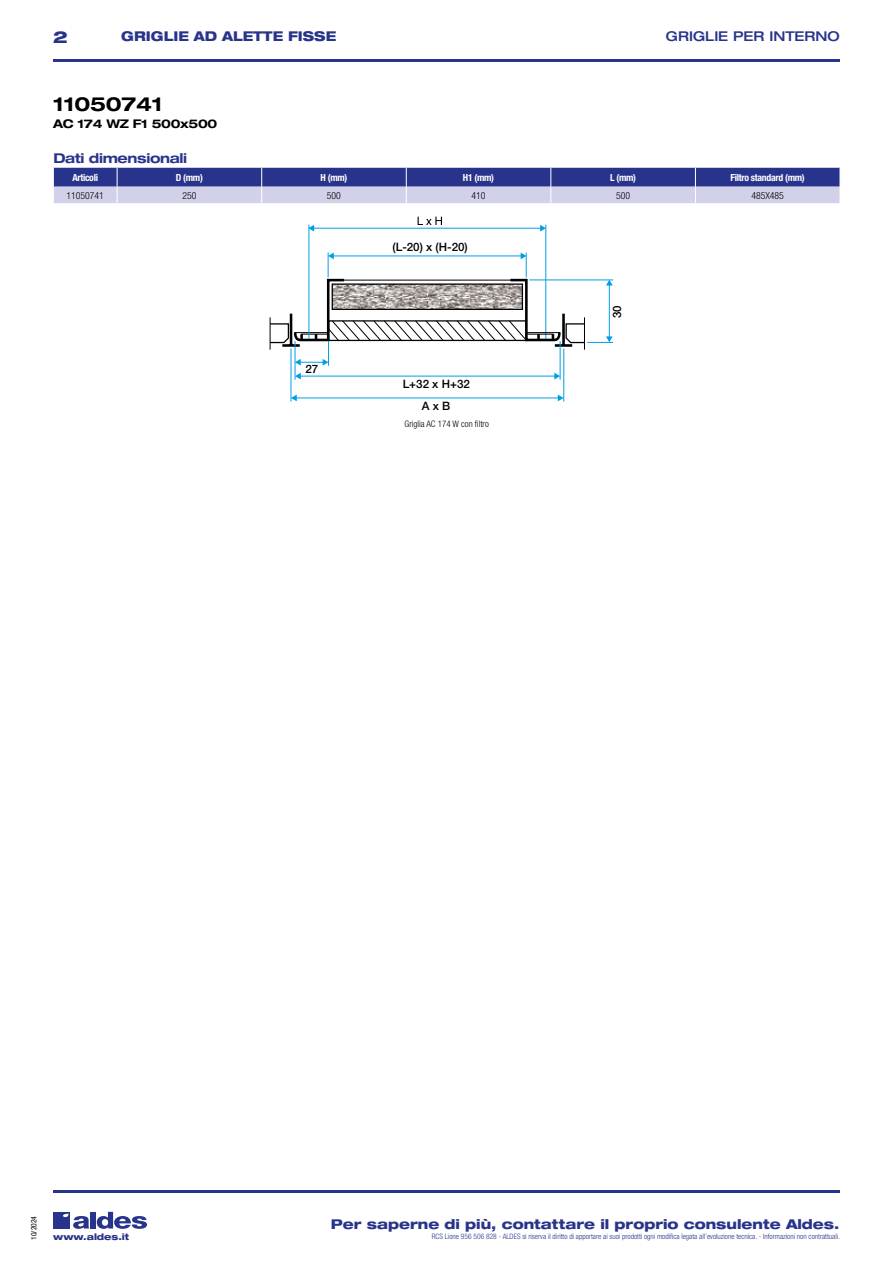
<style>
.page{position:relative;width:893px;height:1263px;background:#fff}
.page>*{position:absolute;margin:0;border:0;box-sizing:border-box;transform-origin:0 0}
.t1{font:700 expanded 19.5px "Helvetica Neue LT Std";letter-spacing:-.01em;color:#000}
.t2{font:800 expanded 16.5px "Helvetica Neue LT Std";color:#28348b}
.t3{font:800 expanded 13.5px "Helvetica Neue LT Std";color:#28348b}
.t4{font:800 expanded 13.5px "Helvetica Neue LT Std";color:#28348b;scale:.95 1}
.t5{font:500 expanded 13.5px "Helvetica Neue LT Std";color:#28348b}
.t6{font:700 expanded 13.5px "Helvetica Neue LT Std";letter-spacing:-.025em;color:#28348b}
.t7{font:700 expanded 12px "Helvetica Neue LT Std";letter-spacing:-.025em;color:#000}
.t8{font:500 11.55px "Helvetica Neue";color:#000}
.t9{font:700 condensed 9.75px "Helvetica Neue LT Std";letter-spacing:-.03em;color:#fff}
.t10{font:300 condensed 9.75px "Helvetica Neue";color:#000}
.t11{font:300 condensed 9px "Helvetica Neue LT Std";color:#000}
.t12{font:800 expanded 9px "Helvetica Neue LT Std";color:#28348b}
.t13{font:300 condensed 7.5px "Helvetica Neue LT Std";color:#28348b}
.t14{font:condensed 7.5px "Helvetica Neue LT Std";color:#000}
</style>
<div class="page">
<div style="left:53px;top:1212px;width:17px;height:16px;background:#28348b"></div>
<div style="left:90px;top:1212px;width:6px;height:16px;background:#28348b"></div>
<svg style="left:97px;top:1212px;width:50px;height:17px"></svg>
<svg style="left:63px;top:1213px;width:26px;height:16px"></svg>
<hr style="left:53px;top:59px;width:787px;height:2px;background:#28348b">
<hr style="left:53px;top:1190px;width:787px;height:2px;background:#28348b">
<svg style="left:53px;top:168px;width:787px;height:35px;background:#797fb8"></svg>
<svg style="left:418px;top:217px;width:24px;height:8px"></svg>
<hr style="left:545px;top:225px;width:1px;height:114px;background:#009fe3">
<hr style="left:308px;top:225px;width:1px;height:114px;background:#009fe3">
<hr style="left:297px;top:376px;width:261px;height:1px;background:#009fe3">
<svg style="left:554px;top:373px;width:6px;height:6px"></svg>
<svg style="left:558px;top:395px;width:5px;height:6px"></svg>
<svg style="left:296px;top:373px;width:5px;height:6px"></svg>
<hr style="left:560px;top:341px;width:1px;height:39px;background:#009fe3">
<hr style="left:295px;top:341px;width:1px;height:39px;background:#009fe3">
<hr style="left:293px;top:397px;width:266px;height:1px;background:#009fe3">
<svg style="left:291px;top:395px;width:6px;height:6px"></svg>
<hr style="left:563px;top:348px;width:1px;height:54px;background:#009fe3">
<hr style="left:290px;top:348px;width:1px;height:54px;background:#009fe3">
<svg style="left:270px;top:253px;width:343px;height:113px"></svg>
<hr style="left:313px;top:228px;width:228px;height:1px;background:#009fe3">
<svg style="left:540px;top:225px;width:6px;height:7px"></svg>
<svg style="left:308px;top:225px;width:6px;height:7px"></svg>
<h2 class="t2" style="left:53px;top:26px;width:16px">2</h2>
<h3 class="t4" style="left:121px;top:28px;width:228px">GRIGLIE AD ALETTE FISSE</h3>
<h3 class="t5" style="left:666px;top:28px;width:176px">GRIGLIE PER INTERNO</h3>
<h1 class="t1" style="left:53px;top:92px;width:111px">11050741</h1>
<h3 class="t7" style="left:53px;top:116px;width:166px">AC 174 WZ F1 500x500</h3>
<h3 class="t6" style="left:53px;top:150px;width:135px">Dati dimensionali</h3>
<h3 class="t9" style="left:72px;top:171px;width:27px">Articoli</h3>
<h3 class="t9" style="left:176px;top:171px;width:29px">D (mm)</h3>
<h3 class="t9" style="left:321px;top:171px;width:28px">H (mm)</h3>
<h3 class="t9" style="left:463px;top:171px;width:33px">H1 (mm)</h3>
<h3 class="t9" style="left:610px;top:171px;width:27px">L (mm)</h3>
<h3 class="t9" style="left:731px;top:171px;width:76px">Filtro standard (mm)</h3>
<h3 class="t10" style="left:66px;top:190px;width:39px">11050741</h3>
<h3 class="t10" style="left:182px;top:190px;width:16px">250</h3>
<h3 class="t10" style="left:327px;top:190px;width:16px">500</h3>
<h3 class="t10" style="left:471px;top:190px;width:16px">410</h3>
<h3 class="t10" style="left:616px;top:190px;width:16px">500</h3>
<h3 class="t10" style="left:751px;top:190px;width:34px">485X485</h3>
<h3 class="t8" style="left:305px;top:362px;width:14px">27</h3>
<h3 class="t8" style="left:393px;top:240px;width:77px">(L-20) x (H-20)</h3>
<h3 class="t8" style="left:403px;top:377px;width:69px">L+32 x H+32</h3>
<h3 class="t8" style="left:422px;top:399px;width:30px">A x B</h3>
<p class="t11" style="left:404px;top:418px;width:86px">Griglia AC 174 W con filtro</p>
<h3 class="t8" style="left:610px;top:318px;width:14px;rotate:-90deg">30</h3>
<p class="t14" style="left:29px;top:1240px;width:25px;rotate:-90deg">10/2024</p>
<h3 class="t3" style="left:331px;top:1215px;width:510px">Per saperne di più, contattare il proprio consulente Aldes.</h3>
<p class="t12" style="left:53px;top:1231px;width:78px">www.aldes.it</p>
<p class="t13" style="left:432px;top:1232px;width:410px">RCS Lione 956 506 828 - ALDES si riserva il diritto di apportare ai suoi prodotti ogni modifica legata all’evoluzione tecnica. - Informazioni non contrattuali.</p>
</div>
